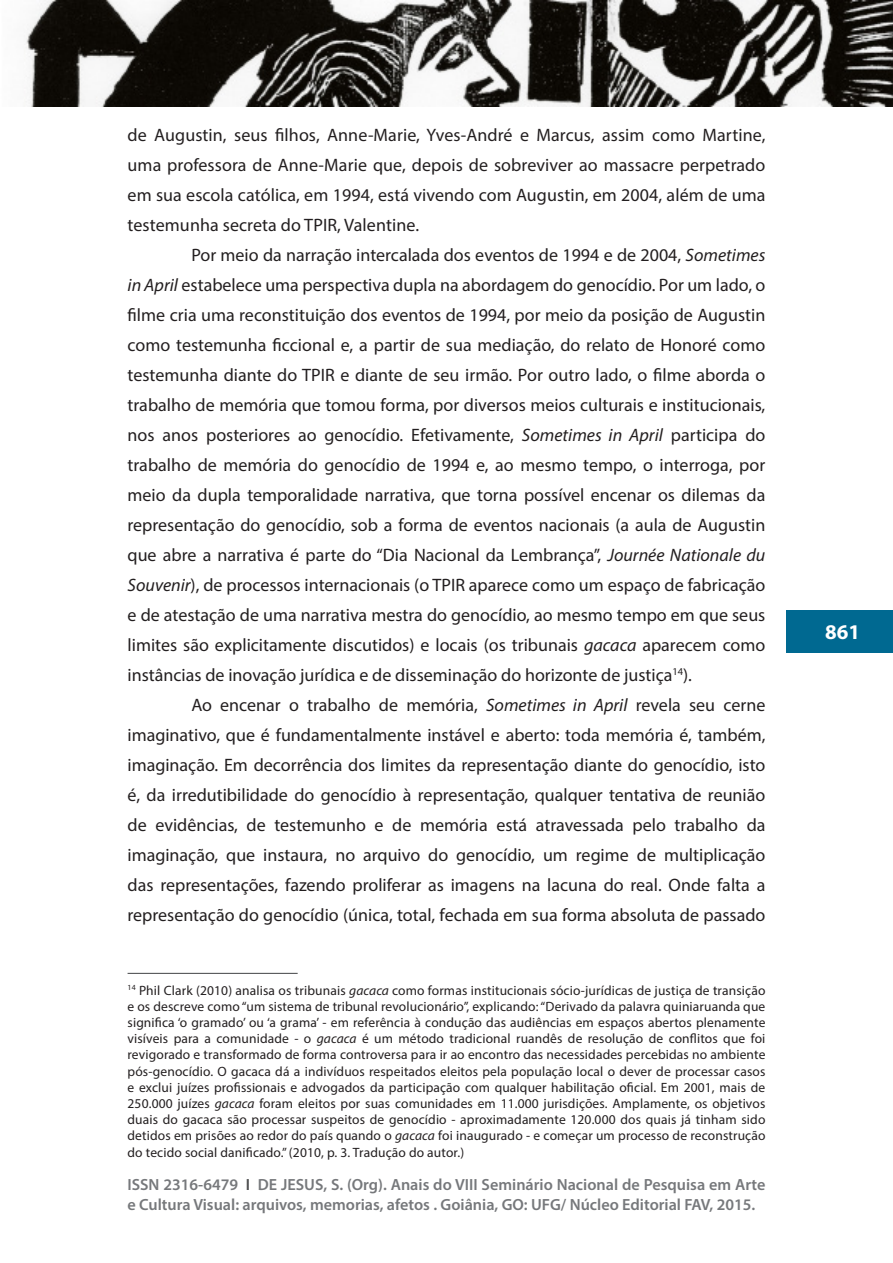
<style>
.page{position:relative;width:893px;height:1263px;background:#fff}
.page>*{position:absolute;margin:0;border:0;box-sizing:border-box;transform-origin:0 0}
.t1{font:700 21px "Myriad Pro";color:#fff}
.Texto_básico{font:18px/30px "Myriad Pro";color:#231f20;text-align:justify}
.t2{font:600 16.2px/19.5px "Myriad Pro";color:#76787b}
.notas_de_rodapé{font:13.5px/16.2px "Myriad Pro";letter-spacing:.01em;color:#231f20;text-align:justify}
.s1{font-style:italic}
.s2{color:#4b4c4d}
</style>
<div class="page">
<div style="left:787px;top:610px;width:106px;height:43px;background:#006991"></div>
<img style="left:25px;top:0;width:868px;height:106px">
<hr style="left:128px;top:973px;width:170px;height:1px;background:#57585a">
<p class="Texto_básico" style="left:128px;top:120px;width:639px">de Augustin, seus filhos, Anne-Marie, Yves-André e Marcus, assim como Martine, uma professora de Anne-Marie que, depois de sobreviver ao massacre perpetrado em sua escola católica, em 1994, está vivendo com Augustin, em 2004, além de uma testemunha secreta do TPIR, Valentine.</p>
<p class="Texto_básico" style="left:128px;top:240px;width:639px;text-indent:64px">Por meio da narração intercalada dos eventos de 1994 e de 2004, <span class="s1">Sometimes in April</span> estabelece uma perspectiva dupla na abordagem do genocídio. Por um lado, o filme cria uma reconstituição dos eventos de 1994, por meio da posição de Augustin como testemunha ficcional e, a partir de sua mediação, do relato de Honoré como testemunha diante do TPIR e diante de seu irmão. Por outro lado, o filme aborda o trabalho de memória que tomou forma, por diversos meios culturais e institucionais, nos anos posteriores ao genocídio. Efetivamente, <span class="s1">Sometimes in April</span> participa do trabalho de memória do genocídio de 1994 e, ao mesmo tempo, o interroga, por meio da dupla temporalidade narrativa, que torna possível encenar os dilemas da representação do genocídio, sob a forma de eventos nacionais (a aula de Augustin que abre a narrativa é parte do “Dia Nacional da Lembrança”, <span class="s1">Journée Nationale du Souvenir</span>), de processos internacionais (o TPIR aparece como um espaço de fabricação e de atestação de uma narrativa mestra do genocídio, ao mesmo tempo em que seus limites são explicitamente discutidos) e locais (os tribunais <span class="s1">gacaca</span> aparecem como instâncias de inovação jurídica e de disseminação do horizonte de justiça<sup>14</sup>).</p>
<p class="Texto_básico" style="left:128px;top:690px;width:639px;text-indent:64px">Ao encenar o trabalho de memória, <span class="s1">Sometimes in April</span> revela seu cerne imaginativo, que é fundamentalmente instável e aberto: toda memória é, também, imaginação. Em decorrência dos limites da representação diante do genocídio, isto é, da irredutibilidade do genocídio à representação, qualquer tentativa de reunião de evidências, de testemunho e de memória está atravessada pelo trabalho da imaginação, que instaura, no arquivo do genocídio, um regime de multiplicação das representações, fazendo proliferar as imagens na lacuna do real. Onde falta a representação do genocídio (única, total, fechada em sua forma absoluta de passado</p>
<p class="notas_de_rodapé" style="left:128px;top:982px;width:639px"><sup>14</sup> Phil Clark (2010) analisa os tribunais <span class="s1">gacaca</span> como formas institucionais sócio-jurídicas de justiça de transição e os descreve como “um sistema de tribunal revolucionário”, explicando: “Derivado da palavra quiniaruanda que significa ‘o gramado’ ou ‘a grama’ - em referência à condução das audiências em espaços abertos plenamente visíveis para a comunidade - o <span class="s1">gacaca</span> é um método tradicional ruandês de resolução de conflitos que foi revigorado e transformado de forma controversa para ir ao encontro das necessidades percebidas no ambiente pós-genocídio. O gacaca dá a indivíduos respeitados eleitos pela população local o dever de processar casos e exclui juízes profissionais e advogados da participação com qualquer habilitação oficial. Em 2001, mais de 250.000 juízes <span class="s1">gacaca</span> foram eleitos por suas comunidades em 11.000 jurisdições. Amplamente, os objetivos duais do gacaca são processar suspeitos de genocídio - aproximadamente 120.000 dos quais já tinham sido detidos em prisões ao redor do país quando o <span class="s1">gacaca</span> foi inaugurado - e começar um processo de reconstrução do tecido social danificado.” (2010, p. 3. Tradução do autor.)</p>
<p class="t2" style="left:128px;top:1174px;width:639px">ISSN 2316-6479 <span class="s2">I</span> DE JESUS, S. (Org). Anais do VIII Seminário Nacional de Pesquisa em Arte e Cultura Visual: arquivos, memorias, afetos . Goiânia, GO: UFG/ Núcleo Editorial FAV, 2015.</p>
<p class="t1" style="left:825px;top:619px;width:36px">861</p>
</div>
